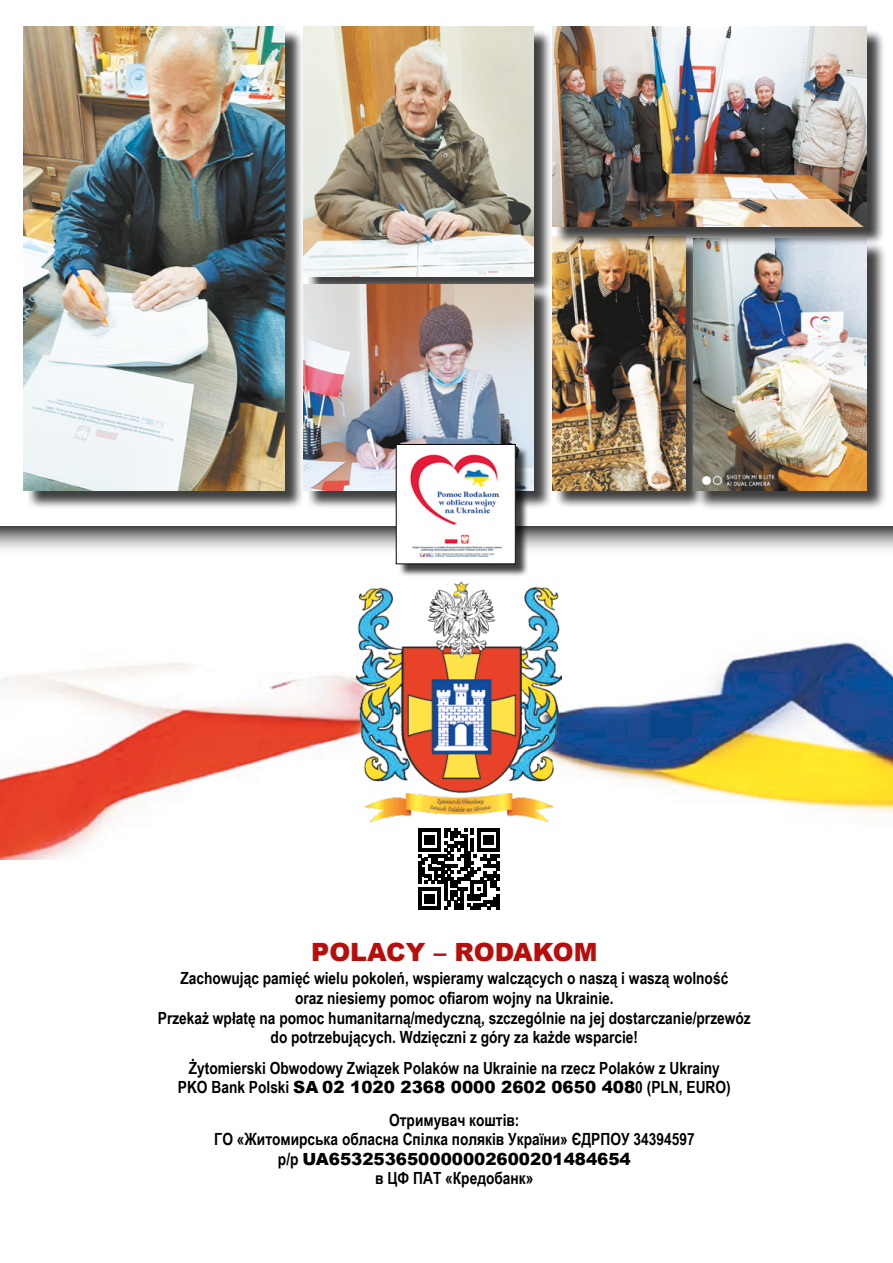
<style>
.page{position:relative;width:893px;height:1263px;background:#fff}
.page>*{position:absolute;margin:0;border:0;box-sizing:border-box;transform-origin:0 0}
.t1{font:900 25.2px "Arial";color:#b70e0c}
.t2{font:700 16.8px/19.5px "Arial Narrow";color:#000;text-align:center}
.t3{font:900 16.8px "Arial";color:#000}
.s1{font-family:"Arial Narrow";font-weight:700}
</style>
<div class="page">
<svg style="left:0;top:525px;width:893px;height:30px"></svg>
<img style="left:0;top:642px;width:893px;height:217px">
<img style="left:357px;top:564px;width:204px;height:259px">
<svg style="left:418px;top:828px;width:82px;height:82px"></svg>
<div style="left:554px;top:238px;width:151px;height:271px;background:#000;opacity:.75"></div>
<img style="left:552px;top:236px;width:134px;height:254px">
<div style="left:305px;top:28px;width:247px;height:267px;background:#000;opacity:.75"></div>
<img style="left:304px;top:26px;width:229px;height:250px">
<div style="left:696px;top:241px;width:192px;height:270px;background:#000;opacity:.75"></div>
<img style="left:693px;top:246px;width:174px;height:244px">
<div style="left:25px;top:28px;width:279px;height:482px;background:#000;opacity:.75"></div>
<img style="left:24px;top:26px;width:261px;height:465px">
<div style="left:305px;top:287px;width:247px;height:222px;background:#000;opacity:.75"></div>
<img style="left:304px;top:285px;width:229px;height:205px">
<div style="left:398px;top:447px;width:131px;height:130px;background:#000;opacity:.75"></div>
<img style="left:398px;top:446px;width:115px;height:116px">
<div style="left:554px;top:28px;width:331px;height:218px;background:#000;opacity:.75"></div>
<img style="left:552px;top:26px;width:315px;height:201px">
<h1 class="t1" style="left:311px;top:934px;width:288px">POLACY – RODAKOM</h1>
<p class="t2" style="left:158px;top:968px;width:594px">Zachowując pamięć wielu pokoleń, wspieramy walczących o naszą i waszą wolność<br>oraz niesiemy pomoc ofiarom wojny na Ukrainie.<br>Przekaż wpłatę na pomoc humanitarną/medyczną, szczególnie na jej dostarczanie/przewóz do potrzebujących. Wdzięczni z góry za każde wsparcie!</p>
<p class="t2" style="left:189px;top:1057px;width:533px">Żytomierski Obwodowy Związek Polaków na Ukrainie na rzecz Polaków z Ukrainy</p>
<p class="t3" style="left:178px;top:1075px;width:554px"><span class="s1">PKO Bank Polski</span> SA 02 1020 2368 0000 2602 0650 408<span class="s1">0 (PLN, EURO)</span></p>
<p class="t2" style="left:214px;top:1109px;width:482px">Отримувач коштів:<br>ГО «Житомирська обласна Спілка поляків України» ЄДРПОУ 34394597</p>
<p class="t3" style="left:278px;top:1146px;width:354px"><span class="s1">p/p</span> UA653253650000002600201484654</p>
<p class="t2" style="left:375px;top:1168px;width:160px">в ЦФ ПАТ «Кредобанк»</p>
</div>
